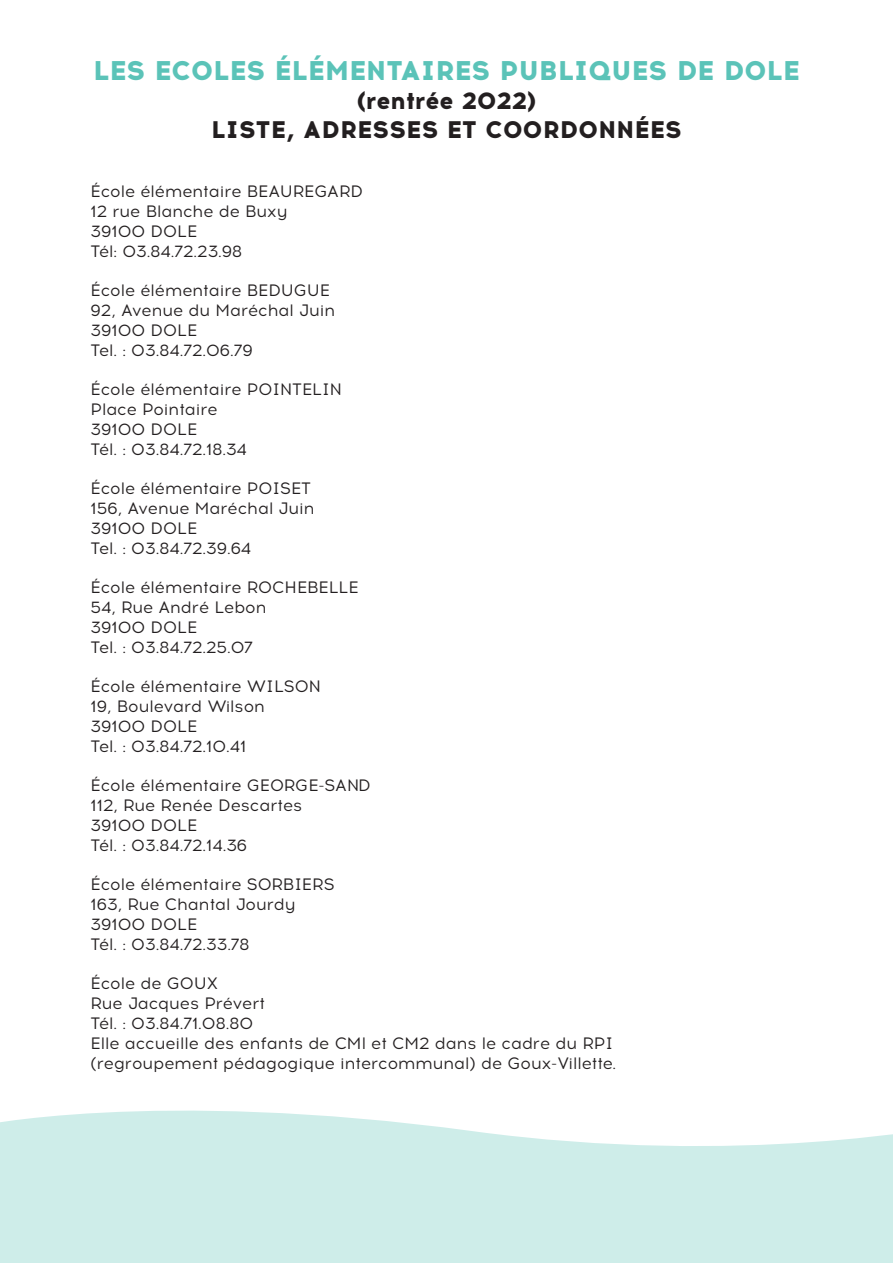
<style>
.page{position:relative;width:893px;height:1263px;background:#fff}
.page>*{position:absolute;margin:0;border:0;box-sizing:border-box;transform-origin:0 0}
.t1{font:800 27px "Acrom";color:#5bc3b8}
.t2{font:800 24px/28.8px "Acrom";letter-spacing:.01em;color:#231f20;text-align:center}
.t3{font:16.5px/19.8px "Acrom";color:#231f20}
</style>
<div class="page">
<svg style="left:0;top:1110px;width:893px;height:153px;background:#d3efeb"></svg>
<h1 class="t1" style="left:93px;top:51px;width:708px">LES ECOLES ÉLÉMENTAIRES PUBLIQUES DE DOLE</h1>
<h2 class="t2" style="left:211px;top:87px;width:472px">(rentrée 2022)<br>LISTE, ADRESSES ET COORDONNÉES</h2>
<p class="t3" style="left:91px;top:182px;width:274px">École élémentaire BEAUREGARD<br>12 rue Blanche de Buxy<br>39100 DOLE<br>Tél: 03.84.72.23.98</p>
<p class="t3" style="left:91px;top:281px;width:246px">École élémentaire BEDUGUE<br>92, Avenue du Maréchal Juin<br>39100 DOLE<br>Tel. : 03.84.72.06.79</p>
<p class="t3" style="left:91px;top:380px;width:253px">École élémentaire POINTELIN<br>Place Pointaire<br>39100 DOLE<br>Tél. : 03.84.72.18.34</p>
<p class="t3" style="left:91px;top:479px;width:225px">École élémentaire POISET<br>156, Avenue Maréchal Juin<br>39100 DOLE<br>Tel. : 03.84.72.39.64</p>
<p class="t3" style="left:91px;top:578px;width:269px">École élémentaire ROCHEBELLE<br>54, Rue André Lebon<br>39100 DOLE<br>Tel. : 03.84.72.25.07</p>
<p class="t3" style="left:91px;top:677px;width:232px">École élémentaire WILSON<br>19, Boulevard Wilson<br>39100 DOLE<br>Tel. : 03.84.72.10.41</p>
<p class="t3" style="left:91px;top:776px;width:282px">École élémentaire GEORGE-SAND<br>112, Rue Renée Descartes<br>39100 DOLE<br>Tél. : 03.84.72.14.36</p>
<p class="t3" style="left:91px;top:875px;width:246px">École élémentaire SORBIERS<br>163, Rue Chantal Jourdy<br>39100 DOLE<br>Tél. : 03.84.72.33.78</p>
<p class="t3" style="left:91px;top:974px;width:527px">École de GOUX<br>Rue Jacques Prévert<br>Tél. : 03.84.71.08.80<br>Elle accueille des enfants de CMl et CM2 dans le cadre du RPI (regroupement pédagogique intercommunal) de Goux-Villette.</p>
</div>
